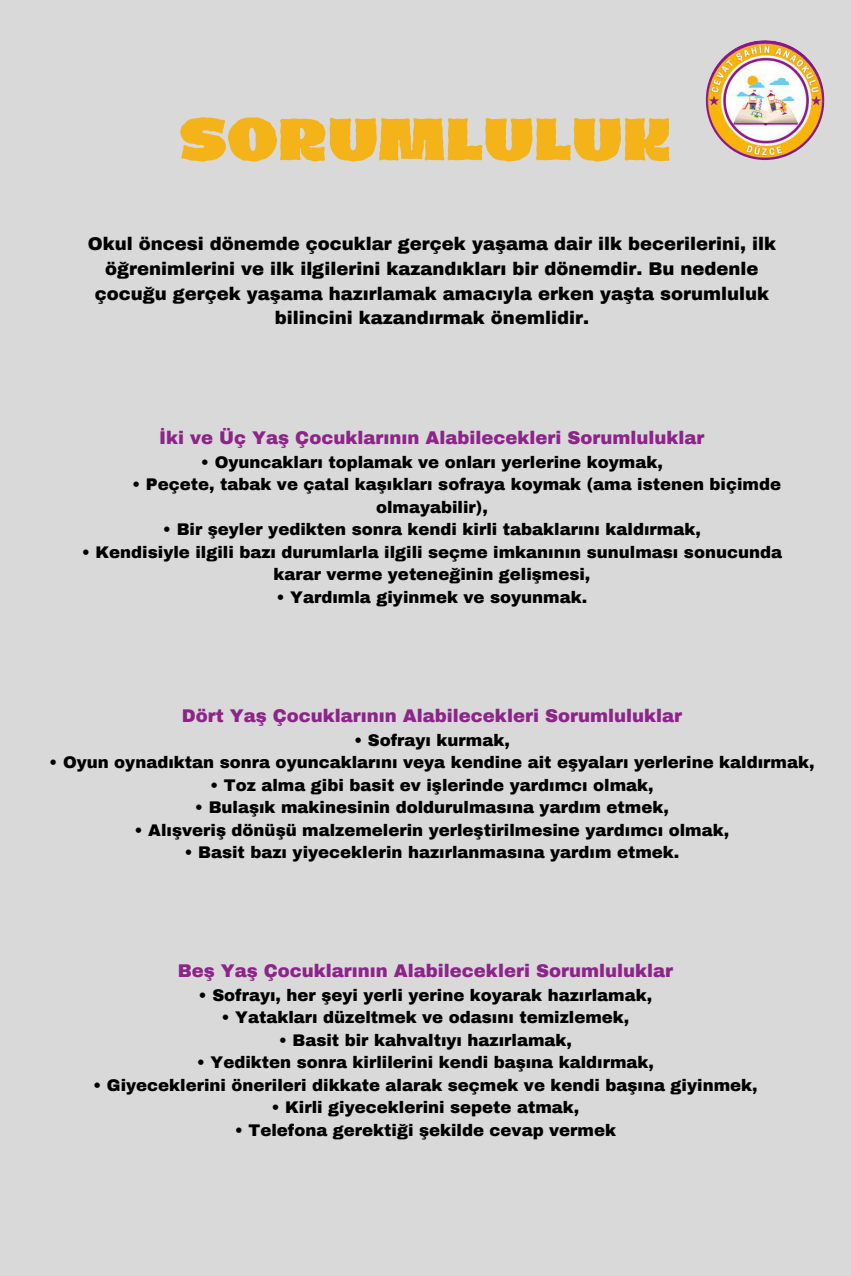
<style>
.page{position:relative;width:851px;height:1276px;background:#fff}
.page>*{position:absolute;margin:0;border:0;box-sizing:border-box;transform-origin:0 0}
.t1{font:900 54.45px "Dingos Stamp";color:#f4b419}
.t2{font:900 18px/24.8px "Archivo";color:#000;text-align:center}
.t3{font:900 18px "Archivo";color:#8c2489}
.t4{font:900 16.5px/22.5px "Archivo";color:#000}
</style>
<div class="page">
<div style="left:0;top:0;width:850px;height:1276px;background:#d9d9d9"></div>
<img style="left:705px;top:40px;width:119px;height:120px;border-radius:59px">
<p class="t1" style="left:179px;top:117px;width:494px">SORUMLULUK</p>
<p class="t2" style="left:88px;top:232px;width:690px">Okul öncesi dönemde çocuklar gerçek yaşama dair ilk becerilerini, ilk öğrenimlerini ve ilk ilgilerini kazandıkları bir dönemdir. Bu nedenle çocuğu gerçek yaşama hazırlamak amacıyla erken yaşta sorumluluk bilincini kazandırmak önemlidir.</p>
<p class="t3" style="left:159px;top:428px;width:547px">İki ve Üç Yaş Çocuklarının Alabilecekleri Sorumluluklar</p>
<p class="t4" style="left:201px;top:451px;width:463px">• Oyuncakları toplamak ve onları yerlerine koymak,</p>
<p class="t4" style="left:376px;top:474px;width:406px;text-indent:-244px">• Peçete, tabak ve çatal kaşıkları sofraya koymak (ama istenen biçimde olmayabilir),</p>
<p class="t4" style="left:163px;top:519px;width:539px">• Bir şeyler yedikten sonra kendi kirli tabaklarını kaldırmak,</p>
<p class="t4" style="left:82px;top:541px;width:701px;text-align:center">• Kendisiyle ilgili bazı durumlarla ilgili seçme imkanının sunulması sonucunda karar verme yeteneğinin gelişmesi,</p>
<p class="t4" style="left:276px;top:586px;width:312px">• Yardımla giyinmek ve soyunmak.</p>
<p class="t3" style="left:182px;top:706px;width:502px">Dört Yaş Çocuklarının Alabilecekleri Sorumluluklar</p>
<p class="t4" style="left:354px;top:729px;width:157px">• Sofrayı kurmak,</p>
<p class="t4" style="left:49px;top:751px;width:766px">• Oyun oynadıktan sonra oyuncaklarını veya kendine ait eşyaları yerlerine kaldırmak,</p>
<p class="t4" style="left:210px;top:774px;width:445px">• Toz alma gibi basit ev işlerinde yardımcı olmak,</p>
<p class="t4" style="left:195px;top:796px;width:475px">• Bulaşık makinesinin doldurulmasına yardım etmek,</p>
<p class="t4" style="left:134px;top:819px;width:596px">• Alışveriş dönüşü malzemelerin yerleştirilmesine yardımcı olmak,</p>
<p class="t4" style="left:184px;top:841px;width:496px">• Basit bazı yiyeceklerin hazırlanmasına yardım etmek.</p>
<p class="t3" style="left:178px;top:961px;width:497px">Beş Yaş Çocuklarının Alabilecekleri Sorumluluklar</p>
<p class="t4" style="left:198px;top:984px;width:455px">• Sofrayı, her şeyi yerli yerine koyarak hazırlamak,</p>
<p class="t4" style="left:221px;top:1006px;width:409px">• Yatakları düzeltmek ve odasını temizlemek,</p>
<p class="t4" style="left:279px;top:1029px;width:295px">• Basit bir kahvaltıyı hazırlamak,</p>
<p class="t4" style="left:197px;top:1051px;width:459px">• Yedikten sonra kirlilerini kendi başına kaldırmak,</p>
<p class="t4" style="left:93px;top:1074px;width:666px">• Giyeceklerini önerileri dikkate alarak seçmek ve kendi başına giyinmek,</p>
<p class="t4" style="left:271px;top:1096px;width:309px">• Kirli giyeceklerini sepete atmak,</p>
<p class="t4" style="left:235px;top:1119px;width:383px">• Telefona gerektiği şekilde cevap vermek</p>
</div>
